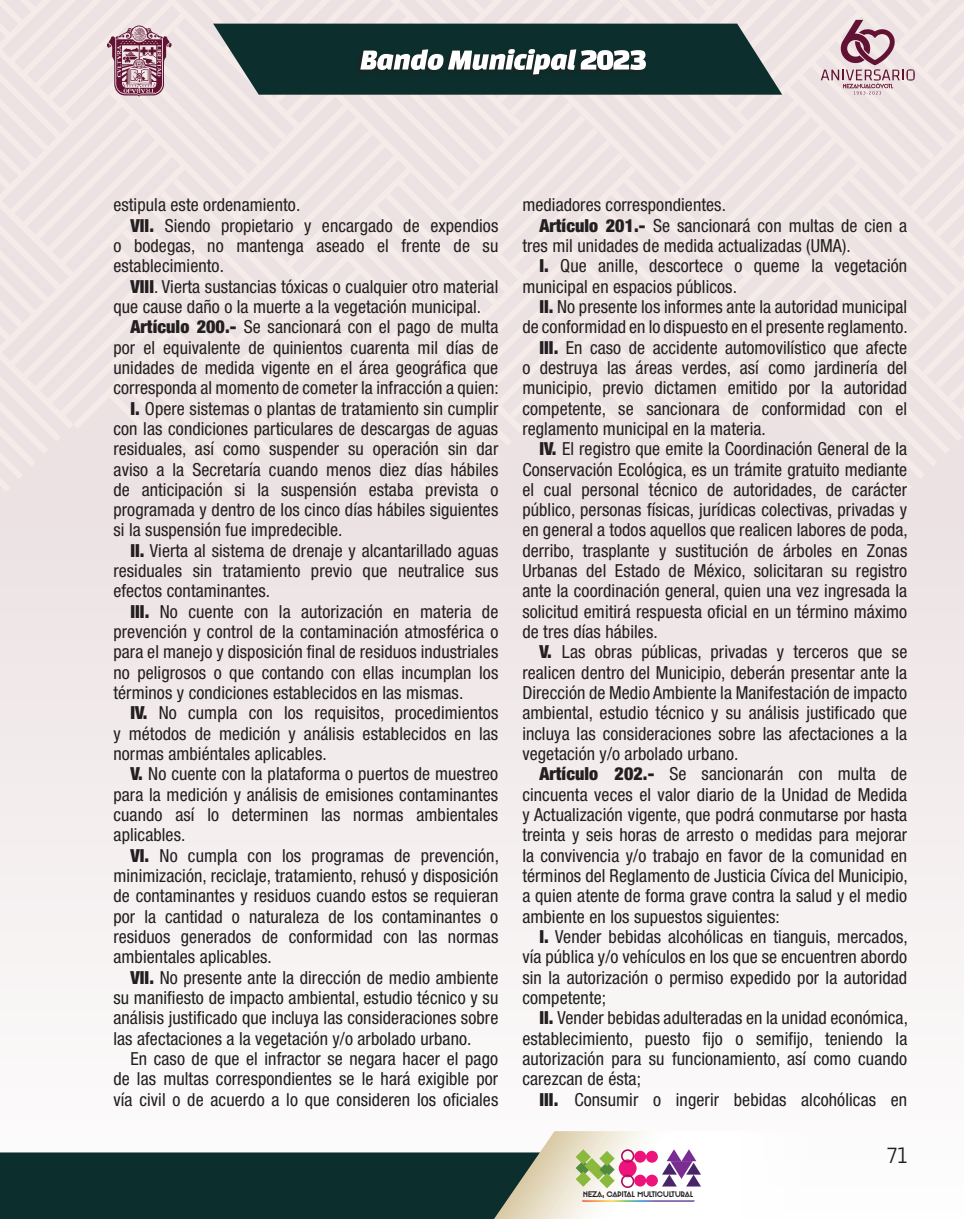
<style>
.page{position:relative;width:964px;height:1219px;background:#f4eeef}
.page>*{position:absolute;margin:0;border:0;box-sizing:border-box;transform-origin:0 0}
.t1{font:italic 30.4px "Changa One";letter-spacing:-.04em;color:#fff}
.t2{font:200 24px "Changa";color:#231f20}
.t3{font:condensed 18px/20.4px "Helvetica Neue LT Std";letter-spacing:.005em;color:#231f20;text-align:justify}
.t4{font:900 7.4px "Artographie";letter-spacing:.02em;color:#231f20}
.s1{font-style:normal}
.s2{font-weight:900}
</style>
<div class="page">
<svg style="left:0;top:0;width:964px;height:509px;fill:#ece2e3"></svg>
<svg style="left:0;top:0;width:1px;height:141px"></svg>
<svg style="left:213px;top:24px;width:569px;height:71px;background:#244140"></svg>
<svg style="left:0;top:1131px;width:816px;height:88px"></svg>
<div style="left:355px;top:48px;width:291px;height:32px;background:#132928"></div>
<svg style="left:107px;top:26px;width:65px;height:71px"></svg>
<svg style="left:821px;top:20px;width:94px;height:74px"></svg>
<h1 class="t1" style="left:360px;top:43px;width:288px">Bando Municipal <span class="s1">2023</span></h1>
<p class="t3" style="left:113px;top:195px;width:188px">estipula este ordenamiento.</p>
<p class="t3" style="left:113px;top:215px;width:386px;text-indent:17px"><span class="s2">VII.</span> Siendo propietario y encargado de expendios o bodegas, no mantenga aseado el frente de su establecimiento.</p>
<p class="t3" style="left:113px;top:276px;width:386px;text-indent:17px"><span class="s2">VIII</span>. Vierta sustancias tóxicas o cualquier otro material que cause daño o la muerte a la vegetación municipal.</p>
<p class="t3" style="left:113px;top:317px;width:387px;text-indent:17px"><span class="s2">Artículo 200.-</span> Se sancionará con el pago de multa por el equivalente de quinientos cuarenta mil días de unidades de medida vigente en el área geográfica que corresponda al momento de cometer la infracción a quien:</p>
<p class="t3" style="left:113px;top:398px;width:386px;text-indent:17px"><span class="s2">I.</span> Opere sistemas o plantas de tratamiento sin cumplir con las condiciones particulares de descargas de aguas residuales, así como suspender su operación sin dar aviso a la Secretaría cuando menos diez días hábiles de anticipación si la suspensión estaba prevista o programada y dentro de los cinco días hábiles siguientes si la suspensión fue impredecible.</p>
<p class="t3" style="left:113px;top:540px;width:386px;text-indent:17px"><span class="s2">II.</span> Vierta al sistema de drenaje y alcantarillado aguas residuales sin tratamiento previo que neutralice sus efectos contaminantes.</p>
<p class="t3" style="left:113px;top:601px;width:386px;text-indent:17px"><span class="s2">III.</span> No cuente con la autorización en materia de prevención y control de la contaminación atmosférica o para el manejo y disposición final de residuos industriales no peligrosos o que contando con ellas incumplan los términos y condiciones establecidos en las mismas.</p>
<p class="t3" style="left:113px;top:703px;width:386px;text-indent:17px"><span class="s2">IV.</span> No cumpla con los requisitos, procedimientos y métodos de medición y análisis establecidos en las normas ambiéntales aplicables.</p>
<p class="t3" style="left:113px;top:764px;width:386px;text-indent:17px"><span class="s2">V.</span> No cuente con la plataforma o puertos de muestreo para la medición y análisis de emisiones contaminantes cuando así lo determinen las normas ambientales aplicables.</p>
<p class="t3" style="left:113px;top:845px;width:387px;text-indent:17px"><span class="s2">VI.</span> No cumpla con los programas de prevención, minimización, reciclaje, tratamiento, rehusó y disposición de contaminantes y residuos cuando estos se requieran por la cantidad o naturaleza de los contaminantes o residuos generados de conformidad con las normas ambientales aplicables.</p>
<p class="t3" style="left:113px;top:967px;width:386px;text-indent:17px"><span class="s2">VII.</span> No presente ante la dirección de medio ambiente su manifiesto de impacto ambiental, estudio técnico y su análisis justificado que incluya las consideraciones sobre las afectaciones a la vegetación y/o arbolado urbano.</p>
<p class="t3" style="left:113px;top:1048px;width:386px;text-indent:17px">En caso de que el infractor se negara hacer el pago de las multas correspondientes se le hará exigible por vía civil o de acuerdo a lo que consideren los oficiales</p>
<p class="t3" style="left:522px;top:195px;width:205px">mediadores correspondientes.</p>
<p class="t3" style="left:522px;top:215px;width:386px;text-indent:17px"><span class="s2">Artículo 201.-</span> Se sancionará con multas de cien a tres mil unidades de medida actualizadas (UMA).</p>
<p class="t3" style="left:522px;top:256px;width:386px;text-indent:17px"><span class="s2">I.</span> Que anille, descortece o queme la vegetación municipal en espacios públicos.</p>
<p class="t3" style="left:522px;top:296px;width:387px;text-align:right"><span class="s2">II.</span> No presente los informes ante la autoridad municipal de conformidad en lo dispuesto en el presente reglamento.</p>
<p class="t3" style="left:522px;top:337px;width:386px;text-indent:17px"><span class="s2">III.</span> En caso de accidente automovilístico que afecte o destruya las áreas verdes, así como jardinería del municipio, previo dictamen emitido por la autoridad competente, se sancionara de conformidad con el reglamento municipal en la materia.</p>
<p class="t3" style="left:522px;top:438px;width:387px;text-indent:17px"><span class="s2">IV.</span> El registro que emite la Coordinación General de la Conservación Ecológica, es un trámite gratuito mediante el cual personal técnico de autoridades, de carácter público, personas físicas, jurídicas colectivas, privadas y en general a todos aquellos que realicen labores de poda, derribo, trasplante y sustitución de árboles en Zonas Urbanas del Estado de México, solicitaran su registro ante la coordinación general, quien una vez ingresada la solicitud emitirá respuesta oficial en un término máximo de tres días hábiles.</p>
<p class="t3" style="left:522px;top:642px;width:386px;text-indent:17px"><span class="s2">V.</span> Las obras públicas, privadas y terceros que se realicen dentro del Municipio, deberán presentar ante la Dirección de Medio Ambiente la Manifestación de impacto ambiental, estudio técnico y su análisis justificado que incluya las consideraciones sobre las afectaciones a la vegetación y/o arbolado urbano.</p>
<p class="t3" style="left:522px;top:764px;width:387px;text-indent:17px"><span class="s2">Artículo 202.-</span> Se sancionarán con multa de cincuenta veces el valor diario de la Unidad de Medida y Actualización vigente, que podrá conmutarse por hasta treinta y seis horas de arresto o medidas para mejorar la convivencia y/o trabajo en favor de la comunidad en términos del Reglamento de Justicia Cívica del Municipio, a quien atente de forma grave contra la salud y el medio ambiente en los supuestos siguientes:</p>
<p class="t3" style="left:522px;top:926px;width:387px;text-indent:17px"><span class="s2">I.</span> Vender bebidas alcohólicas en tianguis, mercados, vía pública y/o vehículos en los que se encuentren abordo sin la autorización o permiso expedido por la autoridad competente;</p>
<p class="t3" style="left:522px;top:1008px;width:387px;text-indent:17px"><span class="s2">II.</span> Vender bebidas adulteradas en la unidad económica, establecimiento, puesto fijo o semifijo, teniendo la autorización para su funcionamiento, así como cuando carezcan de ésta;</p>
<p class="t3" style="left:539px;top:1089px;width:369px"><span class="s2">III.</span> Consumir o ingerir bebidas alcohólicas en</p>
<p class="t4" style="left:583px;top:1190px;width:112px">NEZA, CAPITAL MULTICULTURAL</p>
<h2 class="t2" style="left:887px;top:1141px;width:22px">71</h2>
</div>
